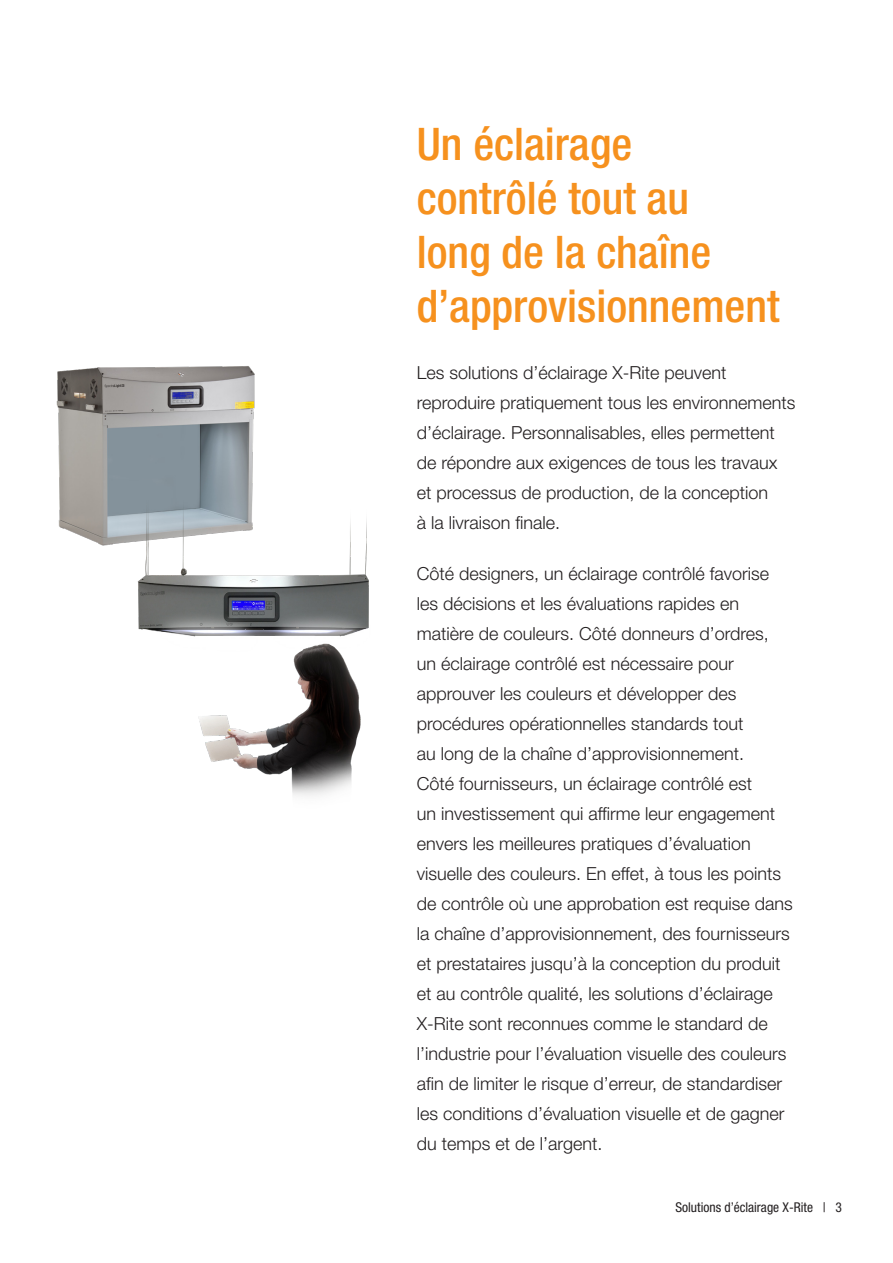
<style>
.page{position:relative;width:893px;height:1263px;background:#fff}
.page>*{position:absolute;margin:0;border:0;box-sizing:border-box;transform-origin:0 0}
.t1{font:500 condensed 45px/54px "Helvetica Neue LT Std";color:#f6911e}
.T2{font:300 18px/30px "Helvetica Neue LT Std";color:#231f20}
.t2{font:condensed 13.5px "Helvetica Neue LT Std";color:#231f20}
</style>
<div class="page">
<img style="left:56px;top:366px;width:199px;height:180px">
<img style="left:136px;top:499px;width:233px;height:297px">
<h5 class="t1" style="left:417px;top:116px;width:364px">Un éclairage contrôlé tout au<br>long de la chaîne d’approvisionnement</h5>
<p class="T2" style="left:417px;top:357px;width:380px">Les solutions d’éclairage X-Rite peuvent reproduire pratiquement tous les environnements d’éclairage. Personnalisables, elles permettent de répondre aux exigences de tous les travaux et processus de production, de la conception<br>à la livraison finale.</p>
<p class="T2" style="left:417px;top:558px;width:378px">Côté designers, un éclairage contrôlé favorise les décisions et les évaluations rapides en matière de couleurs. Côté donneurs d’ordres,<br>un éclairage contrôlé est nécessaire pour approuver les couleurs et développer des procédures opérationnelles standards tout<br>au long de la chaîne d’approvisionnement.<br>Côté fournisseurs, un éclairage contrôlé est<br>un investissement qui affirme leur engagement envers les meilleures pratiques d’évaluation visuelle des couleurs. En effet, à tous les points de contrôle où une approbation est requise dans la chaîne d’approvisionnement, des fournisseurs et prestataires jusqu’à la conception du produit et au contrôle qualité, les solutions d’éclairage X-Rite sont reconnues comme le standard de l’industrie pour l’évaluation visuelle des couleurs afin de limiter le risque d’erreur, de standardiser les conditions d’évaluation visuelle et de gagner du temps et de l’argent.</p>
<p class="t2" style="left:675px;top:1199px;width:168px">Solutions d’éclairage X-Rite | 3</p>
</div>
